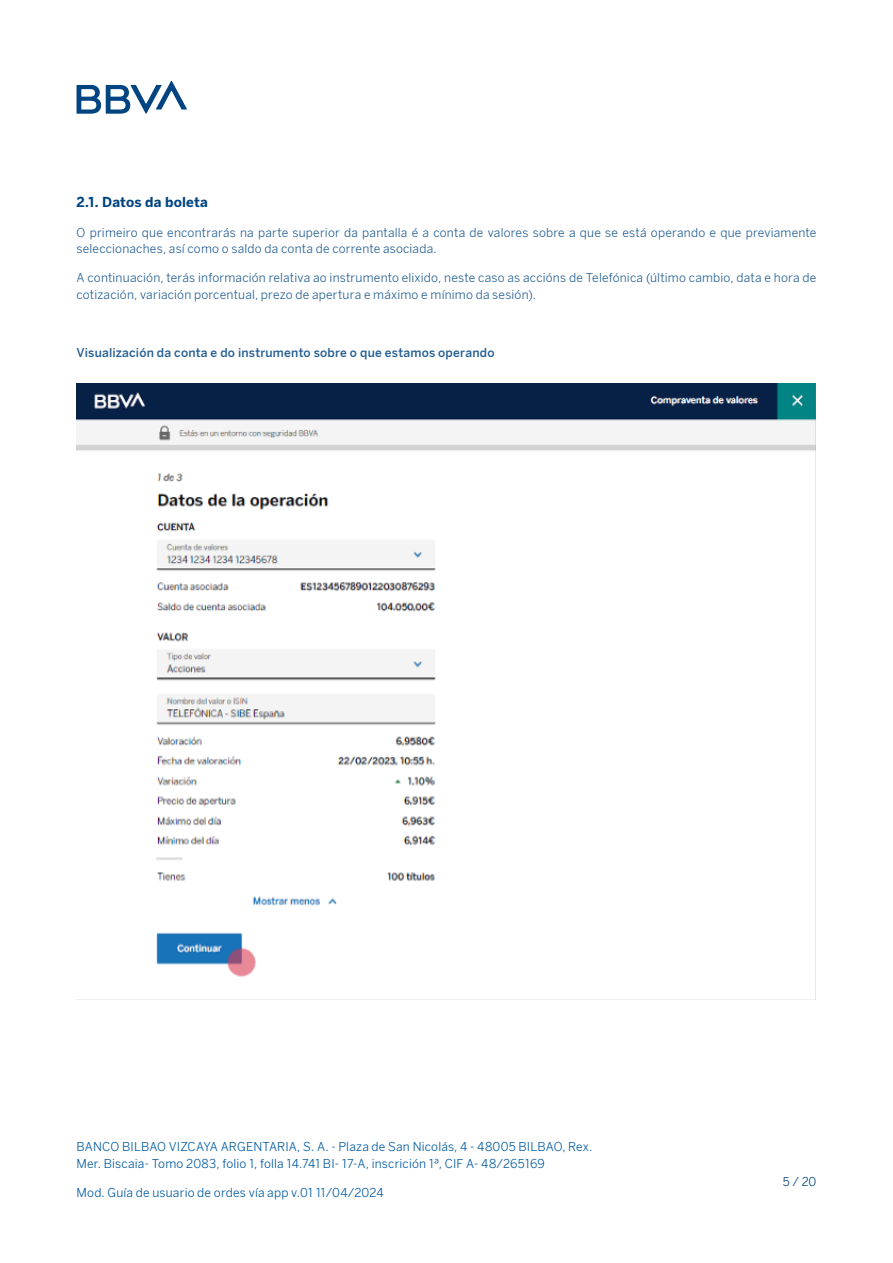
<style>
.page{position:relative;width:893px;height:1263px;background:#fff}
.page>*{position:absolute;margin:0;border:0;box-sizing:border-box;transform-origin:0 0}
.Titulo_2{font:700 13.5px "BBVA Benton Sans";letter-spacing:.01em;color:#004481}
.Parrafo_1{font:12px/16.5px "BBVA Benton Sans";letter-spacing:.015em;color:#266094}
.t1{font:12px/16.5px "BBVA Benton Sans";letter-spacing:.015em;color:#005aa2}
.Parrafo_1-2{font:300 12px "BBVA Benton Sans";letter-spacing:.015em;color:#266094}
.t2{font:12px "BBVA Benton Sans";color:#004481}
</style>
<div class="page">
<svg style="left:77px;top:81px;width:110px;height:33px"></svg>
<img style="left:77px;top:384px;width:739px;height:616px">
<p class="Titulo_2" style="left:77px;top:194px;width:133px">2.1. Datos da boleta</p>
<p class="Parrafo_1" style="left:77px;top:224px;width:741px">O primeiro que encontrarás na parte superior da pantalla é a conta de valores sobre a que se está operando e que previamente seleccionaches, así como o saldo da conta de corrente asociada.</p>
<p class="Parrafo_1" style="left:77px;top:270px;width:741px">A continuación, terás información relativa ao instrumento elixido, neste caso as accións de Telefónica (último cambio, data e hora de cotización, variación porcentual, prezo de apertura e máximo e mínimo da sesión).</p>
<p class="Parrafo_1-2" style="left:77px;top:346px;width:420px">Visualización da conta e do instrumento sobre o que estamos operando</p>
<p class="t1" style="left:77px;top:1138px;width:517px">BANCO BILBAO VIZCAYA ARGENTARIA, S. A. - Plaza de San Nicolás, 4 - 48005 BILBAO, Rex.<br>Mer. Biscaia- Tomo 2083, folio 1, folla 14.741 BI- 17-A, inscrición 1ª, CIF A- 48/265169</p>
<p class="t1" style="left:77px;top:1184px;width:309px">Mod. Guía de usuario de ordes vía app v.01 11/04/2024</p>
<p class="t2" style="left:783px;top:1174px;width:35px">5 / 20</p>
</div>
